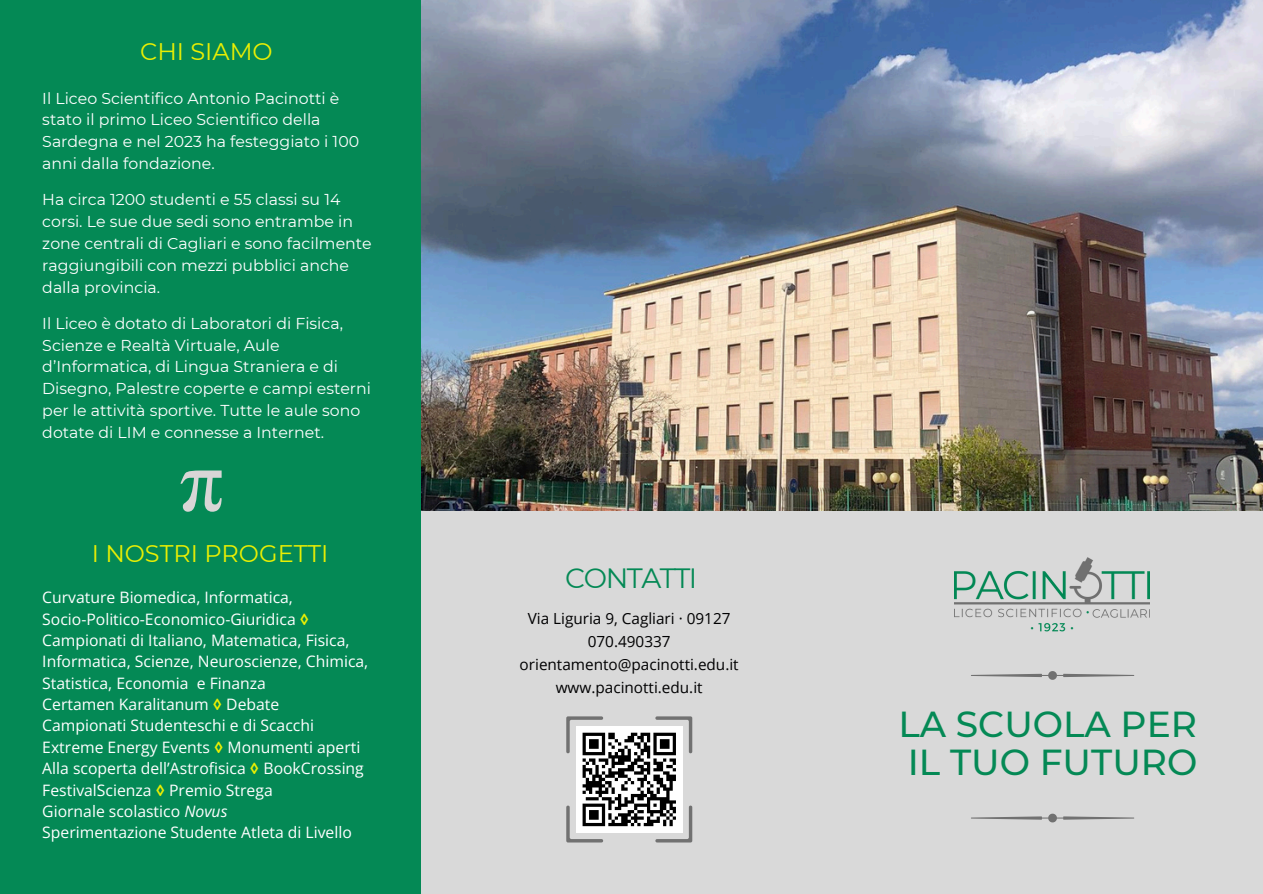
<style>
.page{position:relative;width:1263px;height:894px;background:#fff}
.page>*{position:absolute;margin:0;border:0;box-sizing:border-box;transform-origin:0 0}
.t1{font:500 36px/38.2px "Montserrat";color:#048955}
.t2{font:27.9px "Montserrat";letter-spacing:-.055em;color:#048955}
.t3{font:24px "Montserrat";color:#eaef03}
.t4{font:15.75px/21.9px "Montserrat";color:#fff}
.t5{font:15.75px/21.3px "Open Sans";color:#fff}
.t6{font:15.3px "Open Sans";color:#000001}
.s1{font-weight:700;color:#eaef03}
.s2{color:#fefefe}
.s3{font-style:italic}
</style>
<div class="page">
<div style="left:0;top:0;width:1263px;height:893px;background:#d9d9d9"></div>
<img style="left:421px;top:0;width:842px;height:510px">
<div style="left:0;top:0;width:421px;height:893px;background:#048955"></div>
<svg style="left:180px;top:470px;width:42px;height:41px"></svg>
<img style="left:954px;top:557px;width:196px;height:75px">
<svg style="left:566px;top:716px;width:126px;height:126px"></svg>
<svg style="left:971px;top:671px;width:163px;height:8px"></svg>
<svg style="left:971px;top:813px;width:163px;height:9px"></svg>
<p class="t3" style="left:140px;top:36px;width:134px">CHI SIAMO</p>
<p class="t4" style="left:42px;top:87px;width:318px">Il Liceo Scientifico Antonio Pacinotti è stato il primo Liceo Scientifico della Sardegna e nel 2023 ha festeggiato i 100 anni dalla fondazione.</p>
<p class="t4" style="left:42px;top:188px;width:331px">Ha circa 1200 studenti e 55 classi su 14 corsi. Le sue due sedi sono entrambe in zone centrali di Cagliari e sono facilmente raggiungibili con mezzi pubblici anche dalla provincia.</p>
<p class="t4" style="left:42px;top:312px;width:330px">Il Liceo è dotato di Laboratori di Fisica, Scienze e Realtà Virtuale, Aule d’Informatica, di Lingua Straniera e di Disegno, Palestre coperte e campi esterni per le attività sportive. Tutte le aule sono dotate di LIM e connesse a Internet.</p>
<p class="t3" style="left:92px;top:538px;width:238px">I NOSTRI PROGETTI</p>
<p class="t5" style="left:42px;top:586px;width:252px">Curvature Biomedica, Informatica,</p>
<p class="t5" style="left:42px;top:607px;width:268px">Socio-Politico-Economico-Giuridica <span class="s1">◊</span></p>
<p class="t5" style="left:42px;top:629px;width:328px">Campionati di Italiano, Matematica, Fisica,<br>Informatica, Scienze, Neuroscienze, Chimica,</p>
<p class="t5" style="left:42px;top:671px;width:225px">Statistica, Economia e Finanza</p>
<p class="t5" style="left:42px;top:693px;width:238px">Certamen Karalitanum <span class="s1">◊</span> <span class="s2">Debate</span></p>
<p class="t5" style="left:42px;top:714px;width:273px">Campionati Studenteschi e di Scacchi</p>
<h2 class="t5" style="left:42px;top:735px;width:320px">Extreme Energy Events <span class="s1">◊</span> Monumenti aperti</h2>
<p class="t5" style="left:42px;top:757px;width:323px">Alla scoperta dell’Astrofisica <span class="s1">◊</span> BookCrossing<br>FestivalScienza <span class="s1">◊</span> Premio Strega</p>
<p class="t5" style="left:42px;top:800px;width:187px">Giornale scolastico <span class="s3">Novus</span></p>
<p class="t5" style="left:42px;top:821px;width:311px">Sperimentazione Studente Atleta di Livello</p>
<p class="t2" style="left:565px;top:561px;width:134px">CONTATTI</p>
<p class="t6" style="left:528px;top:607px;width:204px">Via Liguria 9, Cagliari · 09127</p>
<h3 class="t6" style="left:588px;top:630px;width:84px">070.490337</h3>
<p class="t6" style="left:520px;top:653px;width:221px">orientamento@pacinotti.edu.it</p>
<p class="t6" style="left:556px;top:676px;width:148px">www.pacinotti.edu.it</p>
<p class="t1" style="left:898px;top:705px;width:300px">LA SCUOLA PER<br>IL TUO FUTURO</p>
</div>
